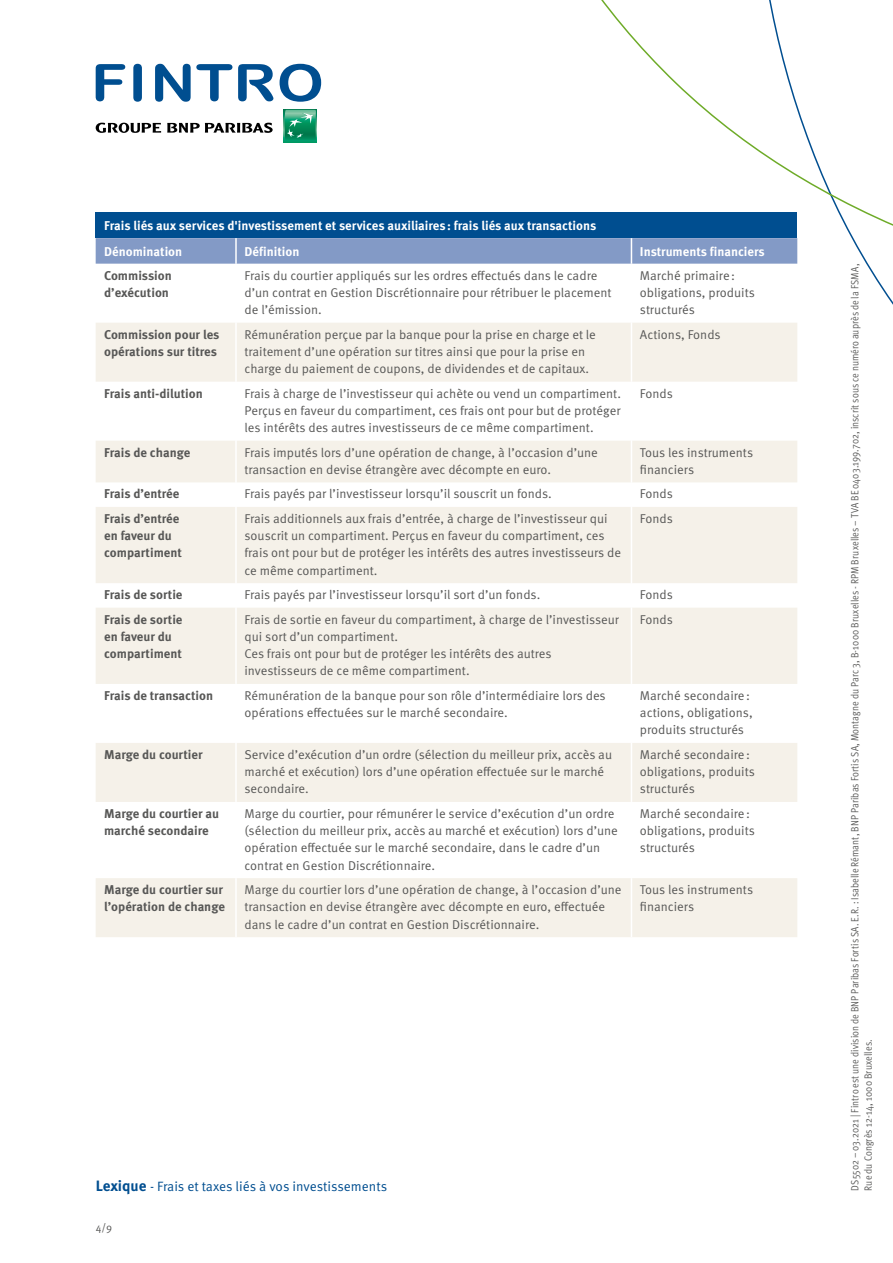
<style>
.page{position:relative;width:893px;height:1263px;background:#fff}
.page>*{position:absolute;margin:0;border:0;box-sizing:border-box;transform-origin:0 0}
.t1{font:13.5px "Meta OT Norm";letter-spacing:-.005em;color:#004e90}
.t2{font:12.75px/17.2px "Meta OT Norm";color:#575756}
.t3{font:700 12.75px/17.2px "Meta OT";color:#575756}
.t4{font:700 12.75px/25.5px "Meta OT";color:#fff}
.t5{font:10.5px/13.5px "Meta OT Cond Norm";letter-spacing:.01em;color:#575756}
.t6{font:10.5px "Meta OT Norm";color:#575756}
.s1{font-family:"Meta OT";font-weight:700;font-size:15px}
</style>
<div class="page">
<svg style="left:578px;top:0;width:315px;height:305px"></svg>
<svg style="left:96px;top:64px;width:29px;height:37px"></svg>
<svg style="left:133px;top:64px;width:9px;height:38px"></svg>
<svg style="left:155px;top:64px;width:77px;height:38px"></svg>
<svg style="left:280px;top:64px;width:41px;height:38px"></svg>
<svg style="left:238px;top:64px;width:35px;height:37px"></svg>
<svg style="left:96px;top:123px;width:65px;height:10px"></svg>
<svg style="left:167px;top:123px;width:106px;height:10px"></svg>
<svg style="left:284px;top:109px;width:33px;height:33px"></svg>
<svg style="left:284px;top:110px;width:32px;height:31px"></svg>
<div style="left:96px;top:213px;width:701px;height:25px;background:#004e90"></div>
<svg style="left:96px;top:323px;width:701px;height:614px;fill:#f5f1e9"></svg>
<svg style="left:96px;top:238px;width:701px;height:26px;background:#859cc7"></svg>
<hr style="left:631px;top:264px;width:1px;height:59px;background:#fff">
<hr style="left:235px;top:323px;width:2px;height:59px;background:#fff">
<hr style="left:631px;top:323px;width:1px;height:59px;background:#fff">
<hr style="left:235px;top:382px;width:2px;height:59px;background:#fff">
<hr style="left:631px;top:382px;width:1px;height:59px;background:#fff">
<hr style="left:235px;top:441px;width:2px;height:41px;background:#fff">
<hr style="left:631px;top:441px;width:1px;height:41px;background:#fff">
<hr style="left:235px;top:482px;width:2px;height:25px;background:#fff">
<svg style="left:631px;top:482px;width:1px;height:25px"></svg>
<hr style="left:235px;top:507px;width:2px;height:76px;background:#fff">
<hr style="left:631px;top:507px;width:1px;height:76px;background:#fff">
<hr style="left:235px;top:583px;width:2px;height:25px;background:#fff">
<svg style="left:631px;top:583px;width:1px;height:25px"></svg>
<hr style="left:235px;top:608px;width:2px;height:76px;background:#fff">
<hr style="left:631px;top:608px;width:1px;height:76px;background:#fff">
<hr style="left:235px;top:684px;width:2px;height:59px;background:#fff">
<hr style="left:631px;top:684px;width:1px;height:59px;background:#fff">
<hr style="left:235px;top:743px;width:2px;height:59px;background:#fff">
<hr style="left:631px;top:743px;width:1px;height:59px;background:#fff">
<hr style="left:235px;top:802px;width:2px;height:76px;background:#fff">
<hr style="left:631px;top:802px;width:1px;height:76px;background:#fff">
<hr style="left:235px;top:878px;width:2px;height:59px;background:#fff">
<hr style="left:631px;top:878px;width:1px;height:59px;background:#fff">
<p class="t4" style="left:104px;top:213px;width:494px">Frais liés aux services d'investissement et services auxiliaires: frais liés aux transactions<br>Dénomination</p>
<p class="t4" style="left:244px;top:239px;width:56px">Définition</p>
<p class="t4" style="left:640px;top:239px;width:126px">Instruments financiers</p>
<p class="t3" style="left:104px;top:267px;width:69px">Commission d’exécution</p>
<p class="t2" style="left:244px;top:267px;width:369px">Frais du courtier appliqués sur les ordres effectués dans le cadre d’un contrat en Gestion Discrétionnaire pour rétribuer le placement de l’émission.</p>
<p class="t2" style="left:640px;top:267px;width:116px">Marché primaire: obligations, produits structurés</p>
<p class="t3" style="left:104px;top:326px;width:117px">Commission pour les opérations sur titres</p>
<p class="t2" style="left:244px;top:326px;width:353px">Rémunération perçue par la banque pour la prise en charge et le traitement d’une opération sur titres ainsi que pour la prise en charge du paiement de coupons, de dividendes et de capitaux.</p>
<p class="t2" style="left:640px;top:326px;width:82px">Actions, Fonds</p>
<p class="t3" style="left:104px;top:385px;width:100px">Frais anti-dilution</p>
<p class="t2" style="left:244px;top:385px;width:378px;text-align:justify">Frais à charge de l’investisseur qui achète ou vend un compartiment.<br>Perçus en faveur du compartiment, ces frais ont pour but de protéger les intérêts des autres investisseurs de ce même compartiment.</p>
<p class="t2" style="left:640px;top:385px;width:34px">Fonds</p>
<p class="t3" style="left:104px;top:444px;width:88px">Frais de change</p>
<p class="t2" style="left:244px;top:444px;width:355px">Frais imputés lors d’une opération de change, à l’occasion d’une transaction en devise étrangère avec décompte en euro.</p>
<p class="t2" style="left:640px;top:444px;width:115px">Tous les instruments financiers</p>
<p class="t3" style="left:104px;top:485px;width:77px">Frais d’entrée</p>
<p class="t2" style="left:244px;top:485px;width:309px">Frais payés par l’investisseur lorsqu’il souscrit un fonds.</p>
<p class="t2" style="left:640px;top:485px;width:34px">Fonds</p>
<p class="t3" style="left:104px;top:510px;width:79px">Frais d’entrée en faveur du compartiment</p>
<p class="t2" style="left:244px;top:510px;width:378px">Frais additionnels aux frais d’entrée, à charge de l’investisseur qui souscrit un compartiment. Perçus en faveur du compartiment, ces frais ont pour but de protéger les intérêts des autres investisseurs de ce même compartiment.</p>
<p class="t2" style="left:640px;top:510px;width:34px">Fonds</p>
<p class="t3" style="left:104px;top:586px;width:80px">Frais de sortie</p>
<p class="t2" style="left:244px;top:586px;width:297px">Frais payés par l’investisseur lorsqu’il sort d’un fonds.</p>
<p class="t2" style="left:640px;top:586px;width:34px">Fonds</p>
<p class="t3" style="left:104px;top:611px;width:80px">Frais de sortie en faveur du compartiment</p>
<p class="t2" style="left:244px;top:611px;width:376px">Frais de sortie en faveur du compartiment, à charge de l’investisseur qui sort d’un compartiment.<br>Ces frais ont pour but de protéger les intérêts des autres investisseurs de ce même compartiment.</p>
<p class="t2" style="left:640px;top:611px;width:34px">Fonds</p>
<p class="t3" style="left:104px;top:687px;width:110px">Frais de transaction</p>
<p class="t2" style="left:244px;top:687px;width:363px">Rémunération de la banque pour son rôle d’intermédiaire lors des opérations effectuées sur le marché secondaire.</p>
<p class="t2" style="left:640px;top:687px;width:114px">Marché secondaire: actions, obligations, produits structurés</p>
<p class="t3" style="left:104px;top:746px;width:100px">Marge du courtier</p>
<p class="t2" style="left:244px;top:746px;width:369px">Service d’exécution d’un ordre (sélection du meilleur prix, accès au marché et exécution) lors d’une opération effectuée sur le marché secondaire.</p>
<p class="t2" style="left:640px;top:746px;width:116px">Marché secondaire: obligations, produits structurés</p>
<p class="t3" style="left:104px;top:805px;width:116px">Marge du courtier au marché secondaire</p>
<p class="t2" style="left:244px;top:805px;width:375px">Marge du courtier, pour rémunérer le service d’exécution d’un ordre (sélection du meilleur prix, accès au marché et exécution) lors d’une opération effectuée sur le marché secondaire, dans le cadre d’un contrat en Gestion Discrétionnaire.</p>
<p class="t2" style="left:640px;top:805px;width:116px">Marché secondaire: obligations, produits structurés</p>
<p class="t3" style="left:104px;top:881px;width:122px">Marge du courtier sur l’opération de change</p>
<p class="t2" style="left:244px;top:881px;width:378px">Marge du courtier lors d’une opération de change, à l’occasion d’une transaction en devise étrangère avec décompte en euro, effectuée dans le cadre d’un contrat en Gestion Discrétionnaire.</p>
<p class="t2" style="left:640px;top:881px;width:115px">Tous les instruments financiers</p>
<p class="t1" style="left:96px;top:1178px;width:293px"><span class="s1">Lexique</span> - Frais et taxes liés à vos investissements</p>
<p class="t6" style="left:96px;top:1220px;width:18px">4/9</p>
<p class="t5" style="left:848px;top:1190px;width:929px;rotate:-90deg">DS5502 – 03.2021 | Fintro est une division de BNP Paribas Fortis SA. E.R. : Isabelle Rémant, BNP Paribas Fortis SA, Montagne du Parc 3, B-1000 Bruxelles - RPM Bruxelles – TVA BE 0403.199.702, inscrit sous ce numéro auprès de la FSMA,<br>Rue du Congrès 12-14, 1000 Bruxelles.</p>
</div>
